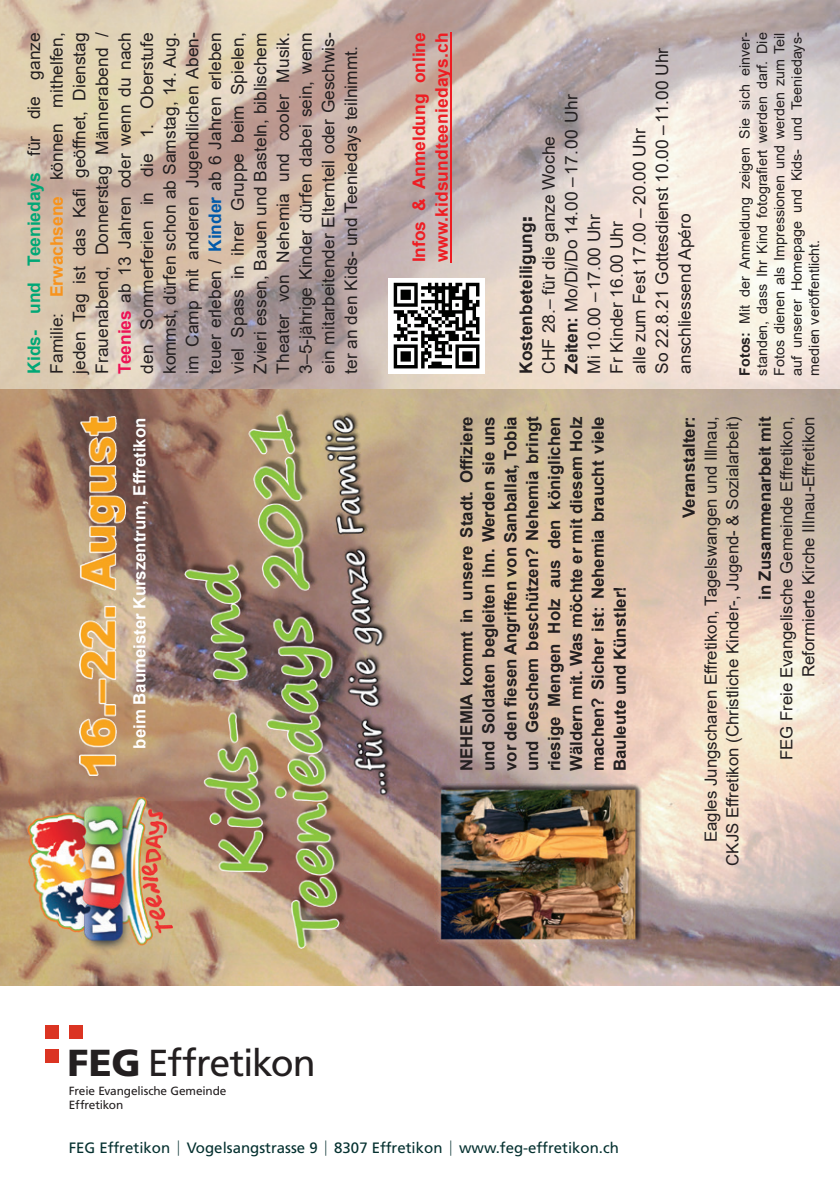
<style>
.page{position:relative;width:840px;height:1191px;background:#fff}
.page>*{position:absolute;margin:0;border:0;box-sizing:border-box;transform-origin:0 0}
.t1{font:37.6px "Frutiger";letter-spacing:-.03em;color:#231f20}
.t2{font:17.4px/22.6px "Arial";color:#231f20}
.t3{font:700 17.4px/22.6px "Arial";letter-spacing:.01em;color:#ee1d23}
.t4{font:700 17.4px "Arial";color:#00a776}
.t5{font:700 16.8px/21.8px "Arial";color:#231f20;text-align:justify}
.t6{font:16.8px/21.8px "Arial";color:#231f20;text-align:right}
.t7{font:700 16.8px "Arial";color:#fff}
.t8{font:15px "Frutiger";color:#04302f}
.t9{font:14.4px/17.4px "Arial";color:#231f20;text-align:justify}
.t10{font:11.8px/14.2px "Frutiger";letter-spacing:-.015em;color:#231f20}
.s1{font-weight:700;color:#f7931d}
.s2{font-weight:700;color:#ed1255}
.s3{font-weight:700;color:#015aaa}
.s4{font-weight:700}
.s5{font-weight:900}
.s6{font-family:"Open Sans";font-weight:300}
</style>
<div class="page">
<div style="left:45px;top:1025px;width:14px;height:13px;background:#db3422"></div>
<div style="left:45px;top:1049px;width:14px;height:13px;background:#db3422"></div>
<div style="left:70px;top:1025px;width:13px;height:13px;background:#db3422"></div>
<img style="left:0;top:0;width:839px;height:390px">
<hr style="left:449px;top:32px;width:2px;height:230px;background:#ee1d23">
<div style="left:388px;top:278px;width:96px;height:96px;background:#fff"></div>
<div style="left:390px;top:279px;width:92px;height:93px;background:linear-gradient(to right,#fff,#fff)"></div>
<svg style="left:393px;top:283px;width:86px;height:85px"></svg>
<img style="left:0;top:390px;width:839px;height:595px">
<img style="left:184px;top:406px;width:207px;height:542px">
<img style="left:80px;top:416px;width:45px;height:359px">
<img style="left:434px;top:783px;width:206px;height:162px">
<img style="left:28px;top:796px;width:144px;height:158px">
<p class="t2" style="left:23px;top:374px;width:343px;text-align:justify;text-indent:218px;rotate:-90deg">für die ganze Familie: <span class="s1">Erwachsene</span> können mithelfen, jeden Tag ist das Kafi geöffnet, Dienstag Frauenabend, Donnerstag Männerabend / <span class="s2">Teenies</span> ab 13 Jahren oder wenn du nach den Sommerferien in die 1. Oberstufe kommst, dürfen schon ab Samstag, 14. Aug. im Camp mit anderen Jugendlichen Aben&shy;teuer erleben / <span class="s3">Kinder</span> ab 6 Jahren erleben viel Spass in ihrer Gruppe beim Spielen, Zvieri essen, Bauen und Basteln, biblischem Theater von Nehemia und cooler Musik.<br>3–5-jährige Kinder dürfen dabei sein, wenn ein mitarbeitender Elternteil oder Geschwis&shy;ter an den Kids- und Teeniedays teilnimmt.</p>
<p class="t3" style="left:408px;top:262px;width:231px;rotate:-90deg">Infos &amp; Anmeldung online www.kidsundteeniedays.ch</p>
<p class="t9" style="left:735px;top:375px;width:344px;rotate:-90deg"><span class="s4">Fotos:</span> Mit der Anmeldung zeigen Sie sich einver&shy;standen, dass Ihr Kind fotografiert werden darf. Die Fotos dienen als Impressionen und werden zum Teil auf unserer Homepage und Kids- und Teeniedays&shy;medien veröffentlicht.</p>
<p class="t2" style="left:514px;top:374px;width:328px;rotate:-90deg"><span class="s4">Kostenbeteiligung</span><span class="s5">:<br></span>CHF 28.– für die ganze Woche<br><span class="s4">Zeiten:</span> Mo/Di/Do 14.00 –17.00 Uhr<br>Mi 10.00 –17.00 Uhr<br>Fr Kinder 16.00 Uhr<br>alle zum Fest 17.00 – 20.00 Uhr<br>So 22.8.21 Gottesdienst 10.00 –11.00 Uhr</p>
<p class="t4" style="left:22px;top:374px;width:203px;rotate:-90deg">Kids- und Teeniedays</p>
<p class="t2" style="left:672px;top:374px;width:162px;rotate:-90deg">anschliessend Apéro</p>
<p class="t5" style="left:455px;top:771px;width:356px;rotate:-90deg">NEHEMIA kommt in unsere Stadt. Offiziere und Soldaten begleiten ihn. Werden sie uns vor den fiesen Angriffen von Sanballat, Tobia und Geschem beschützen? Nehemia bringt riesige Mengen Holz aus den königlichen Wäldern mit. Was möchte er mit diesem Holz machen? Sicher ist: Nehemia braucht viele Bauleute und Künstler!</p>
<p class="t7" style="left:128px;top:748px;width:332px;rotate:-90deg">beim Baumeister Kurszentrum, Effretikon</p>
<p class="t5" style="left:677px;top:518px;width:103px;rotate:-90deg">Veranstalter:</p>
<p class="t6" style="left:699px;top:865px;width:451px;rotate:-90deg">Eagles Jungscharen Effretikon, Tagelswangen und Illnau,<br>CKJS Effretikon (Christliche Kinder-, Jugend- &amp; Sozialarbeit)</p>
<p class="t5" style="left:753px;top:600px;width:185px;rotate:-90deg">in Zusammenarbeit mit</p>
<p class="t6" style="left:775px;top:760px;width:345px;rotate:-90deg">FEG Freie Evangelische Gemeinde Effretikon,<br>Reformierte Kirche Illnau-Effretikon</p>
<h1 class="t1" style="left:68px;top:1040px;width:250px"><span class="s5">FEG</span> Effretikon</h1>
<p class="t10" style="left:69px;top:1083px;width:159px">Freie Evangelische Gemeinde<br>Effretikon</p>
<p class="t8" style="left:69px;top:1139px;width:551px">FEG Effretikon <span class="s6">|</span> Vogelsangstrasse 9 <span class="s6">|</span> 8307 Effretikon <span class="s6">|</span> www.feg-effretikon.ch</p>
</div>
